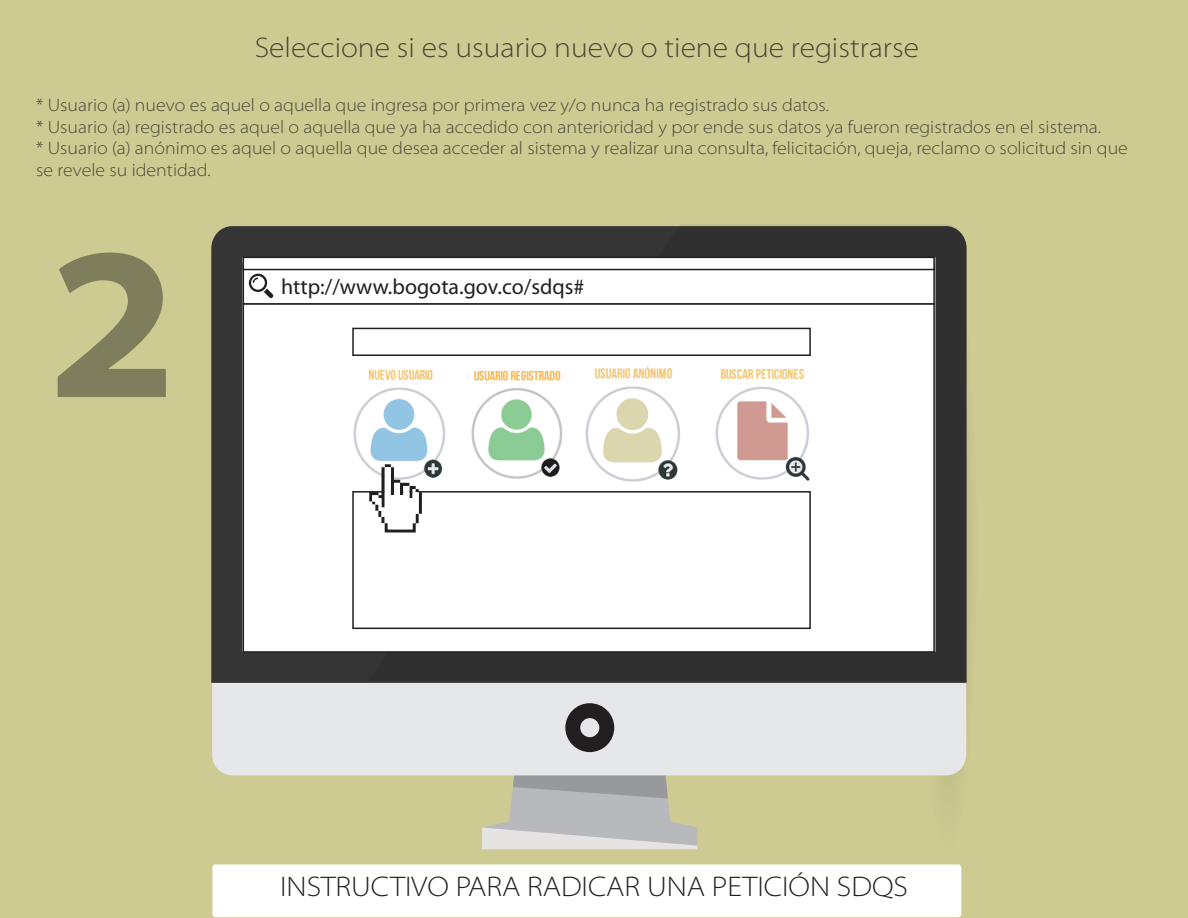
<style>
.page{position:relative;width:1188px;height:918px;background:#cdcb92}
.page>*{position:absolute;margin:0;border:0;box-sizing:border-box;transform-origin:0 0}
.t1{font:700 semi-expanded 218.25px "Myriad Pro";color:#7e7e5d}
.t2{font:300 semi-expanded 28.5px "Myriad Pro";color:#474636}
.t3{font:300 semi-expanded 28.5px "Myriad Pro";color:#231f20}
.t4{font:21.9px "Myriad Pro";color:#231f20}
.t5{font:300 semi-expanded 18px/21.6px "Myriad Pro";color:#474636}
</style>
<div class="page">
<div style="left:919px;top:250px;width:58px;height:597px;background:#c8c68e;border-radius:50%"></div>
<div style="left:212px;top:231px;width:754px;height:544px;background:#e6e7e9;border-radius:21px"></div>
<svg style="left:482px;top:703px;width:216px;height:146px"></svg>
<svg style="left:211px;top:226px;width:756px;height:457px;fill:#363536"></svg>
<div style="left:368px;top:224px;width:598px;height:457px;background:#303031"></div>
<div style="left:243px;top:263px;width:692px;height:42px;background:#fff"></div>
<div style="left:243px;top:303px;width:692px;height:350px;background:#fff;border:2px solid #231f20"></div>
<div style="left:352px;top:491px;width:459px;height:138px;background:#fff;border:2px solid #231f20"></div>
<div style="left:352px;top:328px;width:459px;height:28px;background:#fff;border:2px solid #231f20"></div>
<div style="left:243px;top:257px;width:692px;height:13px;background:#fff;border:2px solid #231f20"></div>
<svg style="left:249px;top:274px;width:24px;height:24px"></svg>
<img style="left:472px;top:370px;width:91px;height:109px">
<img style="left:353px;top:369px;width:92px;height:109px">
<img style="left:586px;top:366px;width:94px;height:116px">
<img style="left:716px;top:369px;width:94px;height:112px">
<svg style="left:369px;top:464px;width:53px;height:69px"></svg>
<div style="left:212px;top:864px;width:749px;height:53px;background:#fff;border-radius:3px"></div>
<h2 class="t2" style="left:255px;top:30px;width:666px">Seleccione si es usuario nuevo o tiene que registrarse</h2>
<p class="t5" style="left:36px;top:94px;width:1093px">* Usuario (a) nuevo es aquel o aquella que ingresa por primera vez y/o nunca ha registrado sus datos.<br>* Usuario (a) registrado es aquel o aquella que ya ha accedido con anterioridad y por ende sus datos ya fueron registrados en el sistema.<br>* Usuario (a) anónimo es aquel o aquella que desea acceder al sistema y realizar una consulta, felicitación, queja, reclamo o solicitud sin que se revele su identidad.</p>
<h1 class="t1" style="left:47px;top:179px;width:132px">2</h1>
<p class="t4" style="left:281px;top:273px;width:305px">http://www.bogota.gov.co/sdqs#</p>
<h2 class="t3" style="left:280px;top:869px;width:629px">INSTRUCTIVO PARA RADICAR UNA PETICIÓN SDQS</h2>
</div>
